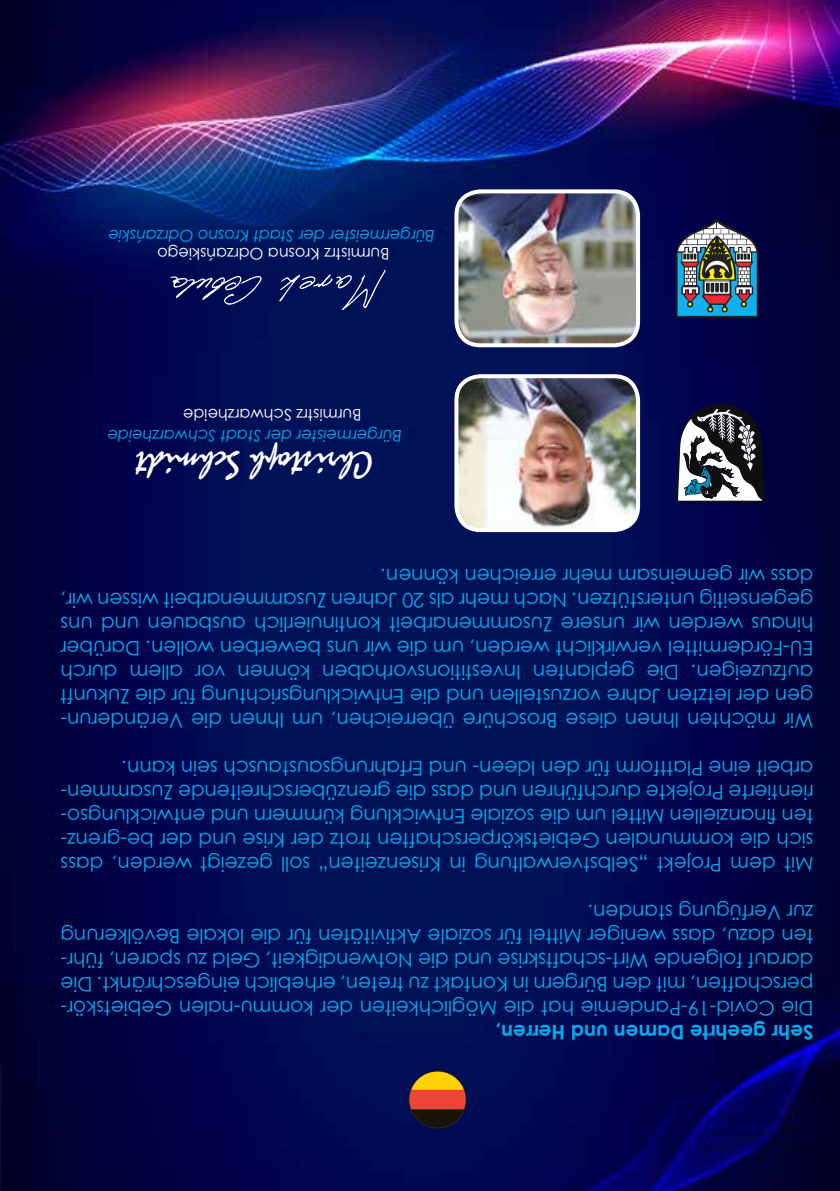
<style>
.page{position:relative;width:840px;height:1191px;background:#fff}
.page>*{position:absolute;margin:0;border:0;box-sizing:border-box;transform-origin:0 0}
.t1{font:40px "Mistral";color:#fff}
.t2{font:20px/24px "Century Gothic";color:#00aeef;text-align:justify}
.t3{font:700 20px "Century Gothic";color:#00aeef}
.t4{font:italic 16px "Century Gothic";color:#00aeef}
.t5{font:16px "Century Gothic";color:#fff}
</style>
<div class="page">
<img style="left:0;top:0;width:839px;height:1191px">
<img style="left:456px;top:191px;width:181px;height:154px">
<div style="left:454px;top:189px;width:185px;height:158px;border:4px solid #fff;border-radius:24px"></div>
<svg style="left:170px;top:275px;width:91px;height:30px;background:#2b326f"></svg>
<svg style="left:279px;top:269px;width:106px;height:41px;background:#1a2968"></svg>
<img style="left:456px;top:376px;width:181px;height:154px">
<div style="left:454px;top:374px;width:185px;height:158px;border:4px solid #fff;border-radius:24px"></div>
<svg style="left:406px;top:1068px;width:62px;height:63px;background:#76422e"></svg>
<div style="left:408px;top:1070px;width:58px;height:58px;border:1px solid #231f20;border-radius:50%"></div>
<svg style="left:675px;top:219px;width:82px;height:99px;background:#5a7382"></svg>
<svg style="left:675px;top:403px;width:89px;height:99px"></svg>
<p class="t4" style="left:434px;top:247px;width:327px;rotate:-180deg">Bürgermeister der Stadt Krosno Odrzańskie</p>
<p class="t5" style="left:389px;top:265px;width:233px;rotate:-180deg">Burmistrz Krosna Odrzańskiego</p>
<p class="t5" style="left:361px;top:426px;width:180px;rotate:-180deg">Burmistrz Schwarzheide</p>
<p class="t4" style="left:401px;top:447px;width:295px;rotate:-180deg">Bürgermeister der Stadt Schwarzheide</p>
<h1 class="t1" style="left:372px;top:489px;width:238px;rotate:-180deg">Christoph Schmidt</h1>
<p class="t2" style="left:813px;top:732px;width:754px;rotate:-180deg">Wir möchten Ihnen diese Broschüre überreichen, um Ihnen die Veränderun&shy;gen der letzten Jahre vorzustellen und die Entwicklungsrichtung für die Zukunft aufzuzeigen. Die geplanten Investitionsvorhaben können vor allem durch EU-Fördermittel verwirklicht werden, um die wir uns bewerben wollen. Darüber hinaus werden wir unsere Zusammenarbeit kontinuierlich ausbauen und uns gegenseitig unterstützen. Nach mehr als 20 Jahren Zusammenarbeit wissen wir, dass wir gemeinsam mehr erreichen können.</p>
<p class="t2" style="left:813px;top:876px;width:754px;rotate:-180deg">Mit dem Projekt „Selbstverwaltung in Krisenzeiten“ soll gezeigt werden, dass sich die kommunalen Gebietskörperschaften trotz der Krise und der be-grenz&shy;ten finanziellen Mittel um die soziale Entwicklung kümmern und entwicklungso&shy;rientierte Projekte durchführen und dass die grenzüberschreitende Zusammen&shy;arbeit eine Plattform für den Ideen- und Erfahrungsaustausch sein kann.</p>
<p class="t2" style="left:813px;top:1020px;width:754px;rotate:-180deg">Die Covid-19-Pandemie hat die Möglichkeiten der kommu-nalen Gebietskör&shy;perschaften, mit den Bürgern in Kontakt zu treten, erheblich eingeschränkt. Die darauf folgende Wirt-schaftskrise und die Notwendigkeit, Geld zu sparen, führ&shy;ten dazu, dass weniger Mittel für soziale Aktivitäten für die lokale Bevölkerung zur Verfügung standen.</p>
<p class="t3" style="left:813px;top:1047px;width:319px;rotate:-180deg">Sehr geehrte Damen und Herren,</p>
</div>
